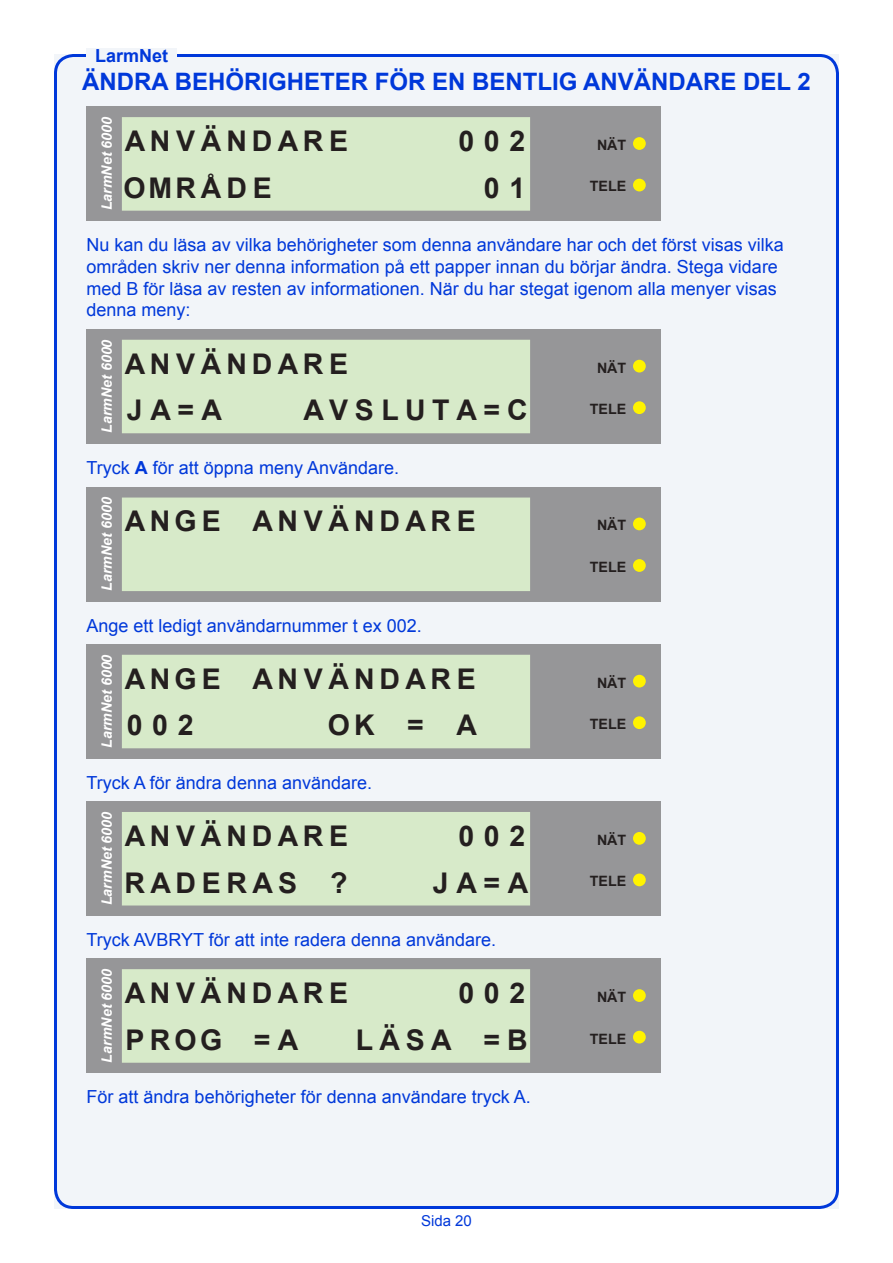
<style>
.page{position:relative;width:893px;height:1263px;background:#fff}
.page>*{position:absolute;margin:0;border:0;box-sizing:border-box;transform-origin:0 0}
.t1{font:700 28.5px/46.8px "Arial";letter-spacing:.19em;color:#241f1f}
.t2{font:700 28.5px "Arial";letter-spacing:.23em;color:#241f1f}
.t3{font:700 24px "Arial";color:#0038da}
.t4{font:18px/21.6px "Arial";color:#0038da}
.t5{font:700 18px "Arial";color:#0038da}
.t6{font:15px "Arial";color:#0038da}
.t7{font:italic 700 14.25px "Arial";color:#fff}
.t8{font:700 14.25px "Arial";color:#241f1f}
.s1{font-weight:700}
</style>
<div class="page">
<div style="left:54px;top:54px;width:785px;height:1155px;background:#f2f5f9"></div>
<div style="left:87px;top:49px;width:90px;height:13px;background:#f2f5f9"></div>
<div style="left:87px;top:106px;width:574px;height:115px;background:#969698"></div>
<div style="left:122px;top:117px;width:408px;height:94px;background:#d7eac9"></div>
<div style="left:633px;top:137px;width:13px;height:13px;background:#fff300;border-radius:50%"></div>
<div style="left:633px;top:179px;width:13px;height:12px;background:#fff300;border-radius:50%"></div>
<div style="left:87px;top:329px;width:574px;height:115px;background:#969698"></div>
<div style="left:122px;top:340px;width:408px;height:93px;background:#d7eac9"></div>
<div style="left:633px;top:360px;width:13px;height:12px;background:#fff300;border-radius:50%"></div>
<div style="left:633px;top:401px;width:13px;height:13px;background:#fff300;border-radius:50%"></div>
<div style="left:87px;top:487px;width:574px;height:115px;background:#969698"></div>
<div style="left:122px;top:497px;width:408px;height:94px;background:#d7eac9"></div>
<div style="left:633px;top:518px;width:13px;height:12px;background:#fff300;border-radius:50%"></div>
<div style="left:633px;top:559px;width:13px;height:13px;background:#fff300;border-radius:50%"></div>
<div style="left:87px;top:644px;width:574px;height:115px;background:#969698"></div>
<div style="left:122px;top:655px;width:408px;height:93px;background:#d7eac9"></div>
<div style="left:633px;top:675px;width:13px;height:12px;background:#fff300;border-radius:50%"></div>
<div style="left:633px;top:716px;width:13px;height:13px;background:#fff300;border-radius:50%"></div>
<div style="left:87px;top:801px;width:574px;height:115px;background:#969698"></div>
<div style="left:122px;top:812px;width:408px;height:93px;background:#d7eac9"></div>
<div style="left:633px;top:832px;width:13px;height:13px;background:#fff300;border-radius:50%"></div>
<div style="left:633px;top:873px;width:13px;height:13px;background:#fff300;border-radius:50%"></div>
<div style="left:87px;top:958px;width:574px;height:115px;background:#969698"></div>
<div style="left:122px;top:969px;width:408px;height:94px;background:#d7eac9"></div>
<div style="left:633px;top:989px;width:13px;height:13px;background:#fff300;border-radius:50%"></div>
<div style="left:633px;top:1031px;width:13px;height:12px;background:#fff300;border-radius:50%"></div>
<p class="t5" style="left:95px;top:44px;width:75px">LarmNet</p>
<h2 class="t3" style="left:82px;top:65px;width:730px">ÄNDRA BEHÖRIGHETER FÖR EN BENTLIG ANVÄNDARE DEL 2</h2>
<p class="t7" style="left:97px;top:210px;width:95px;rotate:-90deg">LarmNet 6000</p>
<h1 class="t1" style="left:125px;top:118px;width:225px">ANVÄNDARE</h1>
<h1 class="t1" style="left:458px;top:118px;width:68px">002</h1>
<h1 class="t1" style="left:124px;top:165px;width:150px">OMRÅDE</h1>
<h1 class="t1" style="left:484px;top:165px;width:43px">0 1</h1>
<p class="t8" style="left:597px;top:135px;width:31px">NÄT</p>
<p class="t8" style="left:590px;top:177px;width:38px">TELE</p>
<p class="t4" style="left:87px;top:234px;width:699px">Nu kan du läsa av vilka behörigheter som denna användare har och det först visas vilka områden skriv ner denna information på ett papper innan du börjar ändra. Stega vidare med B för läsa av resten av informationen. När du har stegat igenom alla menyer visas denna meny:</p>
<h1 class="t1" style="left:125px;top:341px;width:225px">ANVÄNDARE<br>JA=A</h1>
<p class="t7" style="left:97px;top:433px;width:95px;rotate:-90deg">LarmNet 6000</p>
<p class="t8" style="left:597px;top:358px;width:31px">NÄT</p>
<p class="t8" style="left:590px;top:400px;width:38px">TELE</p>
<h1 class="t2" style="left:304px;top:391px;width:226px">AVSLUTA=C</h1>
<p class="t4" style="left:87px;top:457px;width:314px">Tryck <span class="s1">A</span> för att öppna meny Användare.</p>
<h1 class="t1" style="left:125px;top:499px;width:352px">ANGE ANVÄNDARE</h1>
<p class="t7" style="left:97px;top:591px;width:95px;rotate:-90deg">LarmNet 6000</p>
<p class="t4" style="left:87px;top:615px;width:337px">Ange ett ledigt användarnummer t ex 002.</p>
<h1 class="t1" style="left:125px;top:656px;width:352px">ANGE ANVÄNDARE<br>002</h1>
<p class="t7" style="left:97px;top:748px;width:95px;rotate:-90deg">LarmNet 6000</p>
<h1 class="t1" style="left:328px;top:703px;width:151px">OK=A</h1>
<p class="t4" style="left:87px;top:772px;width:287px">Tryck A för ändra denna användare.</p>
<h1 class="t1" style="left:125px;top:813px;width:225px">ANVÄNDARE</h1>
<h1 class="t1" style="left:458px;top:813px;width:68px">002</h1>
<h1 class="t1" style="left:124px;top:860px;width:225px">RADERAS ?</h1>
<h1 class="t1" style="left:433px;top:860px;width:97px">JA=A</h1>
<p class="t7" style="left:97px;top:905px;width:95px;rotate:-90deg">LarmNet 6000</p>
<p class="t4" style="left:87px;top:929px;width:411px">Tryck AVBRYT för att inte radera denna användare.</p>
<h1 class="t1" style="left:125px;top:970px;width:225px">ANVÄNDARE</h1>
<h1 class="t1" style="left:458px;top:970px;width:68px">002</h1>
<h1 class="t1" style="left:125px;top:1017px;width:175px">PROG =A</h1>
<h1 class="t1" style="left:356px;top:1017px;width:173px">LÄSA =B</h1>
<p class="t7" style="left:97px;top:1062px;width:95px;rotate:-90deg">LarmNet 6000</p>
<p class="t4" style="left:87px;top:1086px;width:446px">För att ändra behörigheter för denna användare tryck A.</p>
<p class="t6" style="left:421px;top:1211px;width:52px">Sida 20</p>
<p class="t8" style="left:597px;top:516px;width:31px">NÄT</p>
<p class="t8" style="left:590px;top:557px;width:38px">TELE</p>
<p class="t8" style="left:597px;top:673px;width:31px">NÄT</p>
<p class="t8" style="left:590px;top:714px;width:38px">TELE</p>
<p class="t8" style="left:597px;top:830px;width:31px">NÄT</p>
<p class="t8" style="left:590px;top:872px;width:38px">TELE</p>
<p class="t8" style="left:597px;top:987px;width:31px">NÄT</p>
<p class="t8" style="left:590px;top:1029px;width:38px">TELE</p>
</div>
